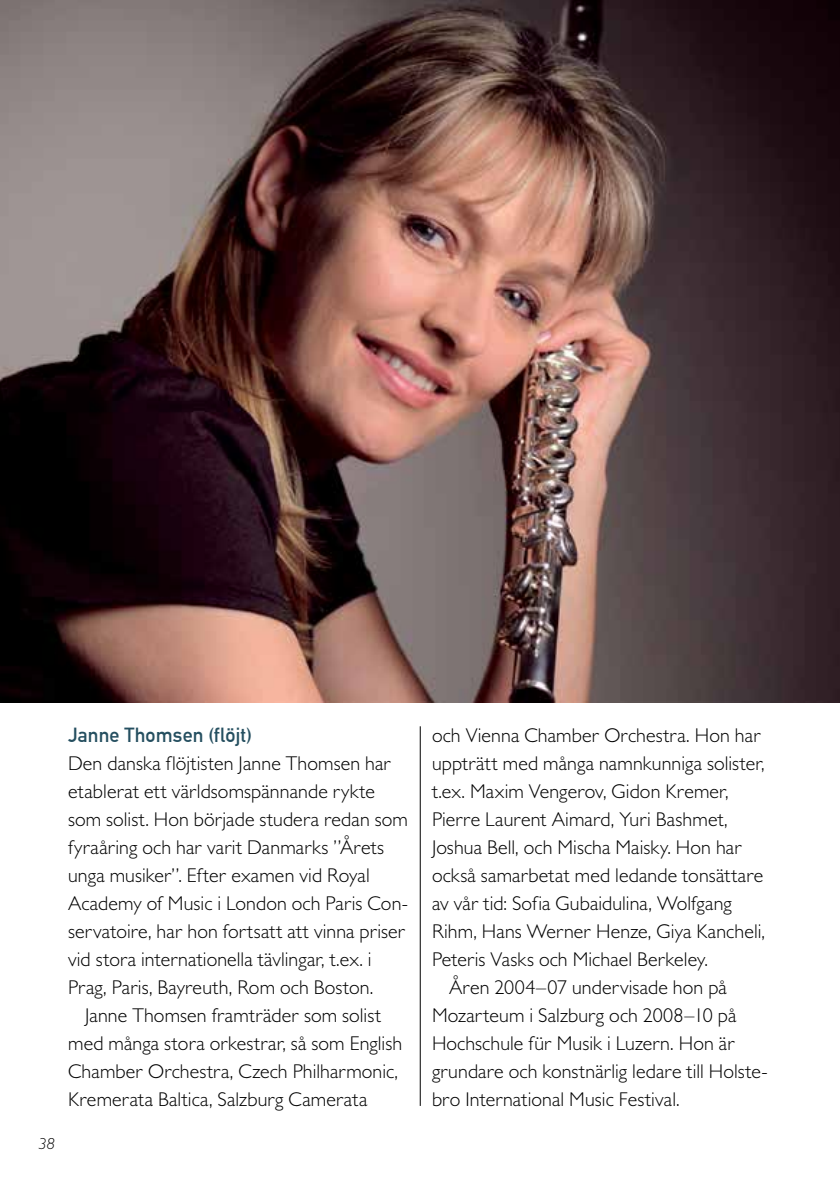
<style>
.page{position:relative;width:840px;height:1191px;background:#fff}
.page>*{position:absolute;margin:0;border:0;box-sizing:border-box;transform-origin:0 0}
.t1{font:300 20px/28px "Gill Sans MT Pro";letter-spacing:.005em;color:#000}
.t2{font:700 20px "DIN Alternate";letter-spacing:.005em;color:#254f60}
.t3{font:italic 300 16px "Gill Sans MT Pro";color:#000}
</style>
<div class="page">
<img style="left:0;top:0;width:839px;height:702px">
<hr style="left:419px;top:726px;width:1px;height:380px;background:#000">
<p class="t3" style="left:38px;top:1134px;width:18px">38</p>
<p class="t2" style="left:68px;top:719px;width:185px">Janne Thomsen (flöjt)</p>
<p class="t1" style="left:68px;top:748px;width:341px">Den danska flöjtisten Janne Thomsen har etablerat ett världsomspännande rykte som solist. Hon började studera redan som fyraåring och har varit Danmarks ”Årets unga musiker”. Efter examen vid Royal Academy of Music i London och Paris Con&shy;servatoire, har hon fortsatt att vinna priser vid stora internationella tävlingar, t.ex. i Prag, Paris, Bayreuth, Rom och Boston.</p>
<p class="t1" style="left:68px;top:1000px;width:335px;text-indent:17px">Janne Thomsen framträder som solist med många stora orkestrar, så som English Chamber Orchestra, Czech Philharmonic, Kremerata Baltica, Salzburg Camerata</p>
<p class="t1" style="left:432px;top:720px;width:330px">och Vienna Chamber Orchestra. Hon har</p>
<p class="t1" style="left:432px;top:748px;width:334px">uppträtt med många namnkunniga solister,</p>
<p class="t1" style="left:432px;top:776px;width:298px">t.ex. Maxim Vengerov, Gidon Kremer,</p>
<p class="t1" style="left:432px;top:804px;width:297px">Pierre Laurent Aimard, Yuri Bashmet,</p>
<p class="t1" style="left:432px;top:832px;width:311px">Joshua Bell, och Mischa Maisky. Hon har</p>
<p class="t1" style="left:432px;top:860px;width:333px">också samarbetat med ledande tonsättare</p>
<p class="t1" style="left:432px;top:888px;width:301px">av vår tid: Sofia Gubaidulina, Wolfgang</p>
<p class="t1" style="left:432px;top:916px;width:334px">Rihm, Hans Werner Henze, Giya Kancheli,</p>
<p class="t1" style="left:432px;top:944px;width:277px">Peteris Vasks och Michael Berkeley.</p>
<p class="t1" style="left:449px;top:972px;width:279px">Åren 2004–07 undervisade hon på</p>
<p class="t1" style="left:432px;top:1000px;width:306px">Mozarteum i Salzburg och 2008–10 på</p>
<p class="t1" style="left:432px;top:1028px;width:304px">Hochschule für Musik i Luzern. Hon är</p>
<p class="t1" style="left:432px;top:1056px;width:337px">grundare och konstnärlig ledare till Holste-</p>
<p class="t1" style="left:432px;top:1084px;width:249px">bro International Music Festival.</p>
</div>
